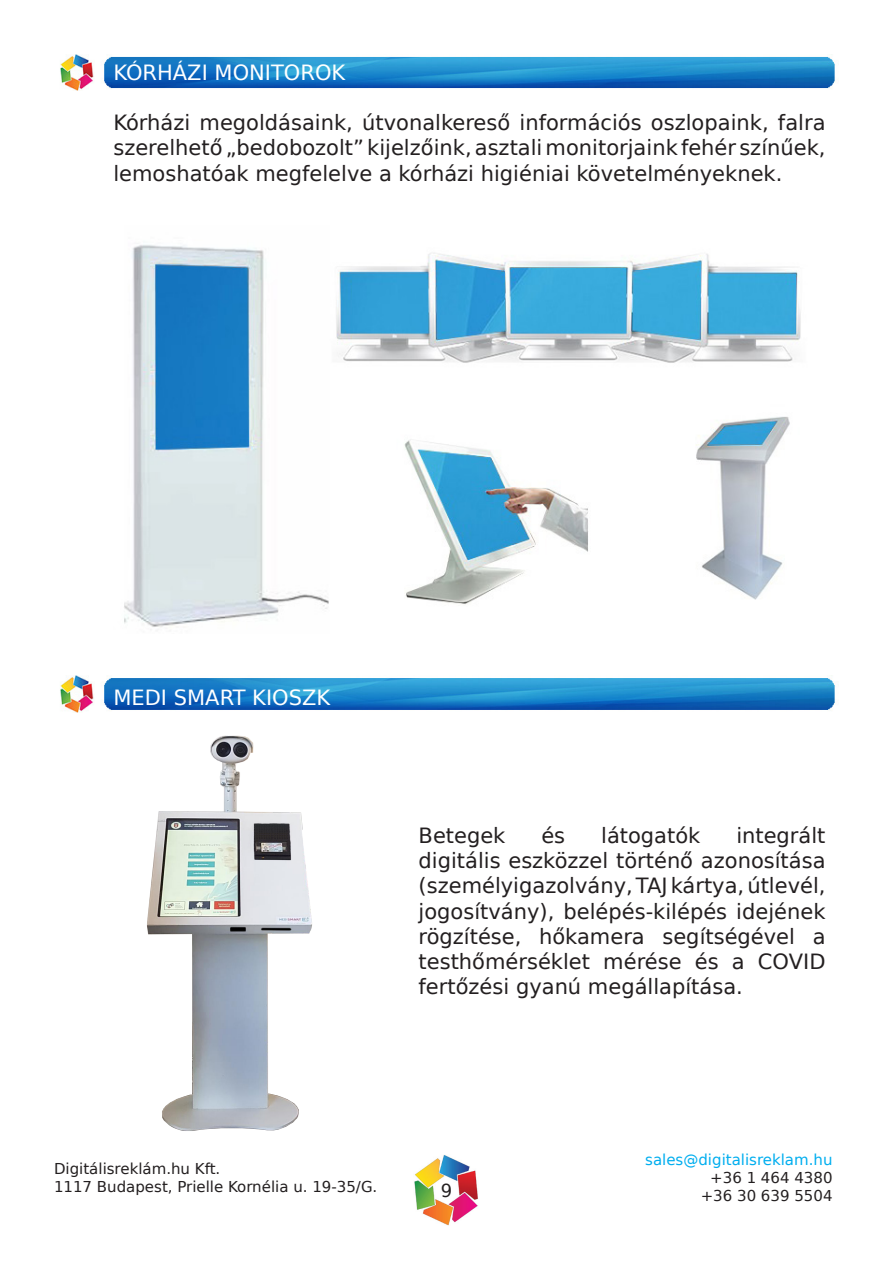
<style>
.page{position:relative;width:893px;height:1263px;background:#fff}
.page>*{position:absolute;margin:0;border:0;box-sizing:border-box;transform-origin:0 0}
.t1{font:21px/25.2px "DejaVu Sans";color:#231f20;text-align:justify}
.t2{font:21px "DejaVu Sans";color:#fff}
.t3{font:18px "DejaVu Sans";color:#231f20}
.t4{font:15px/18px "DejaVu Sans";color:#231f20;text-align:right}
.t5{font:15px "DejaVu Sans";color:#00aeef}
</style>
<div class="page">
<img style="left:501px;top:678px;width:334px;height:32px">
<img style="left:60px;top:54px;width:776px;height:36px">
<img style="left:132px;top:245px;width:669px;height:355px">
<img style="left:60px;top:456px;width:441px;height:770px">
<p class="t2" style="left:113px;top:55px;width:233px">KÓRHÁZI MONITOROK</p>
<p class="t1" style="left:113px;top:110px;width:714px">Kórházi megoldásaink, útvonalkereső információs oszlopaink, falra szerelhető „bedobozolt” kijelzőink, asztali monitorjaink fehér színűek, lemoshatóak megfelelve a kórházi higiéniai követelményeknek.</p>
<p class="t2" style="left:113px;top:680px;width:218px">MEDI SMART KIOSZK</p>
<p class="t1" style="left:419px;top:822px;width:408px;text-indent:318px">integrált digitális eszközzel történő azonosítása (személyigazolvány, TAJ kártya, útlevél, jogosítvány), belépés-kilépés idejének rögzítése, hőkamera segítségével a testhőmérséklet mérése és a COVID fertőzési gyanú megállapítása.</p>
<p class="t1" style="left:419px;top:822px;width:88px">Betegek</p>
<p class="t1" style="left:541px;top:822px;width:25px">és</p>
<p class="t1" style="left:601px;top:822px;width:101px">látogatók</p>
<p class="t4" style="left:54px;top:1159px;width:325px;text-align:left">Digitálisreklám.hu Kft.<br>1117 Budapest, Prielle Kornélia u. 19-35/G.</p>
<p class="t3" style="left:441px;top:1175px;width:13px">9</p>
<p class="t5" style="left:645px;top:1147px;width:189px">sales@digitalisreklam.hu</p>
<p class="t4" style="left:701px;top:1168px;width:133px">+36 1 464 4380 +36 30 639 5504</p>
</div>
